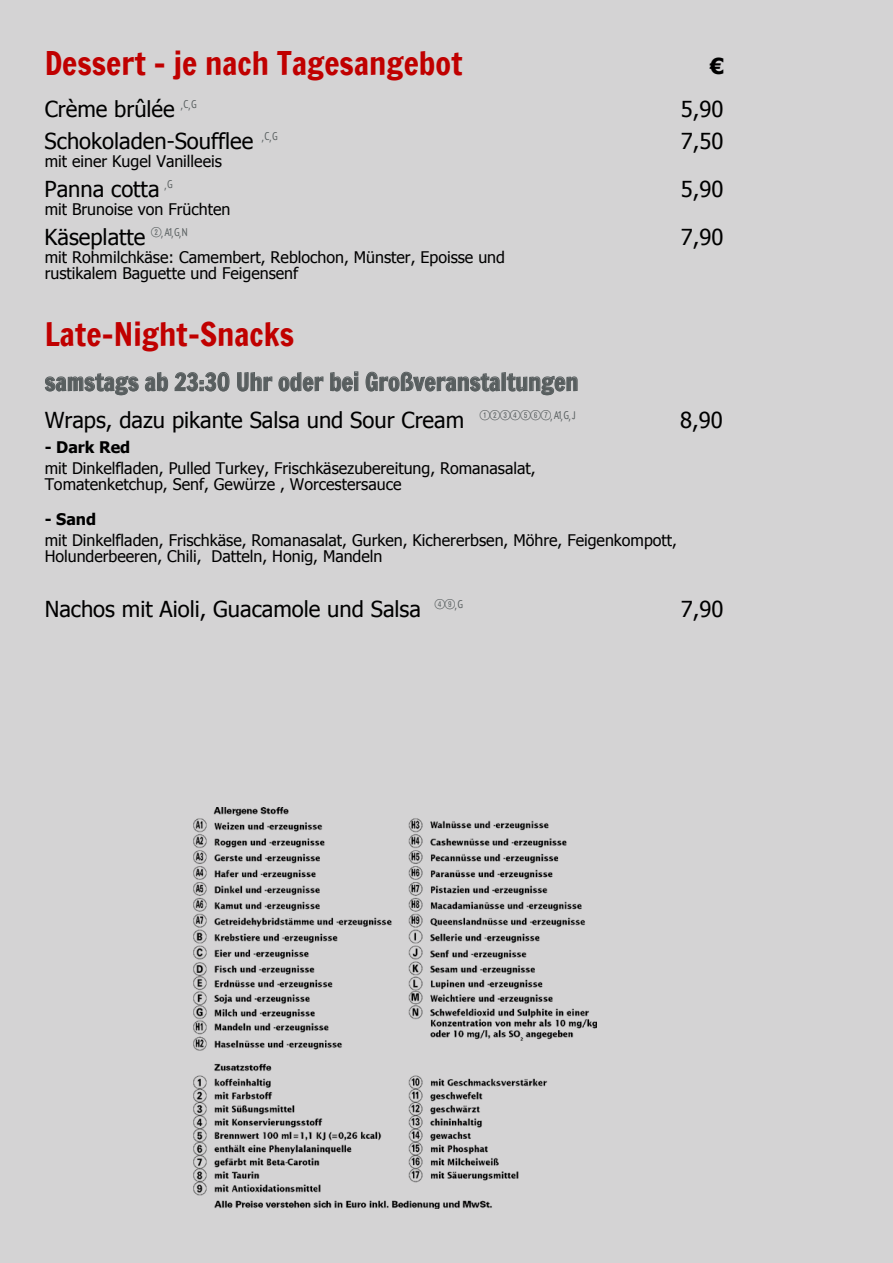
<style>
.page{position:relative;width:893px;height:1263px;background:#d4d3d4}
.page>*{position:absolute;margin:0;border:0;box-sizing:border-box;transform-origin:0 0}
.t1{font:31.95px "Francois One";color:#c00000}
.t2{font:24px "Francois One";color:#585e5f}
.t3{font:22.05px "Tahoma";color:#000}
.t4{font:700 22.05px "Tahoma";color:#000}
.t5{font:16.05px/16px "Tahoma";color:#000}
.t6{font:700 16.05px "Tahoma";color:#000}
</style>
<div class="page">
<img style="left:193px;top:808px;width:403px;height:400px">
<h1 class="t1" style="left:45px;top:40px;width:419px">Dessert - je nach Tagesangebot</h1>
<h3 class="t4" style="left:710px;top:50px;width:16px">€</h3>
<h3 class="t3" style="left:45px;top:94px;width:153px">Crème brûlée <sup>éí</sup></h3>
<h3 class="t3" style="left:681px;top:94px;width:44px">5,90</h3>
<h3 class="t3" style="left:45px;top:126px;width:234px">Schokoladen-Soufflee <sup>éí</sup></h3>
<p class="t5" style="left:45px;top:152px;width:179px">mit einer Kugel Vanilleeis</p>
<h3 class="t3" style="left:681px;top:126px;width:44px">7,50</h3>
<h3 class="t3" style="left:45px;top:174px;width:129px">Panna cotta <sup>í</sup></h3>
<p class="t5" style="left:45px;top:200px;width:187px">mit Brunoise von Früchten</p>
<h3 class="t3" style="left:45px;top:222px;width:144px">Käseplatte <sup>2çí°</sup></h3>
<p class="t5" style="left:45px;top:248px;width:462px">mit Rohmilchkäse: Camembert, Reblochon, Münster, Epoisse und rustikalem Baguette und Feigensenf</p>
<h3 class="t3" style="left:681px;top:174px;width:44px">5,90</h3>
<h3 class="t3" style="left:681px;top:222px;width:44px">7,90</h3>
<h1 class="t1" style="left:45px;top:311px;width:251px">Late-Night-Snacks</h1>
<h2 class="t2" style="left:45px;top:364px;width:535px">samstags ab 23:30 Uhr oder bei Großveranstaltungen</h2>
<h3 class="t3" style="left:45px;top:405px;width:532px">Wraps, dazu pikante Salsa und Sour Cream <sup>1234567çíð</sup></h3>
<h3 class="t3" style="left:680px;top:405px;width:44px">8,90</h3>
<p class="t6" style="left:45px;top:436px;width:87px">- Dark Red</p>
<p class="t5" style="left:45px;top:459px;width:493px">mit Dinkelfladen, Pulled Turkey, Frischkäsezubereitung, Romanasalat,<br>Tomatenketchup, Senf, Gewürze , Worcestersauce</p>
<p class="t6" style="left:45px;top:508px;width:53px">- Sand</p>
<p class="t5" style="left:45px;top:531px;width:634px">mit Dinkelfladen, Frischkäse, Romanasalat, Gurken, Kichererbsen, Möhre, Feigenkompott,<br>Holunderbeeren, Chili, Datteln, Honig, Mandeln</p>
<h3 class="t3" style="left:45px;top:594px;width:420px">Nachos mit Aioli, Guacamole und Salsa <sup>49í</sup></h3>
<h3 class="t3" style="left:681px;top:594px;width:44px">7,90</h3>
</div>
